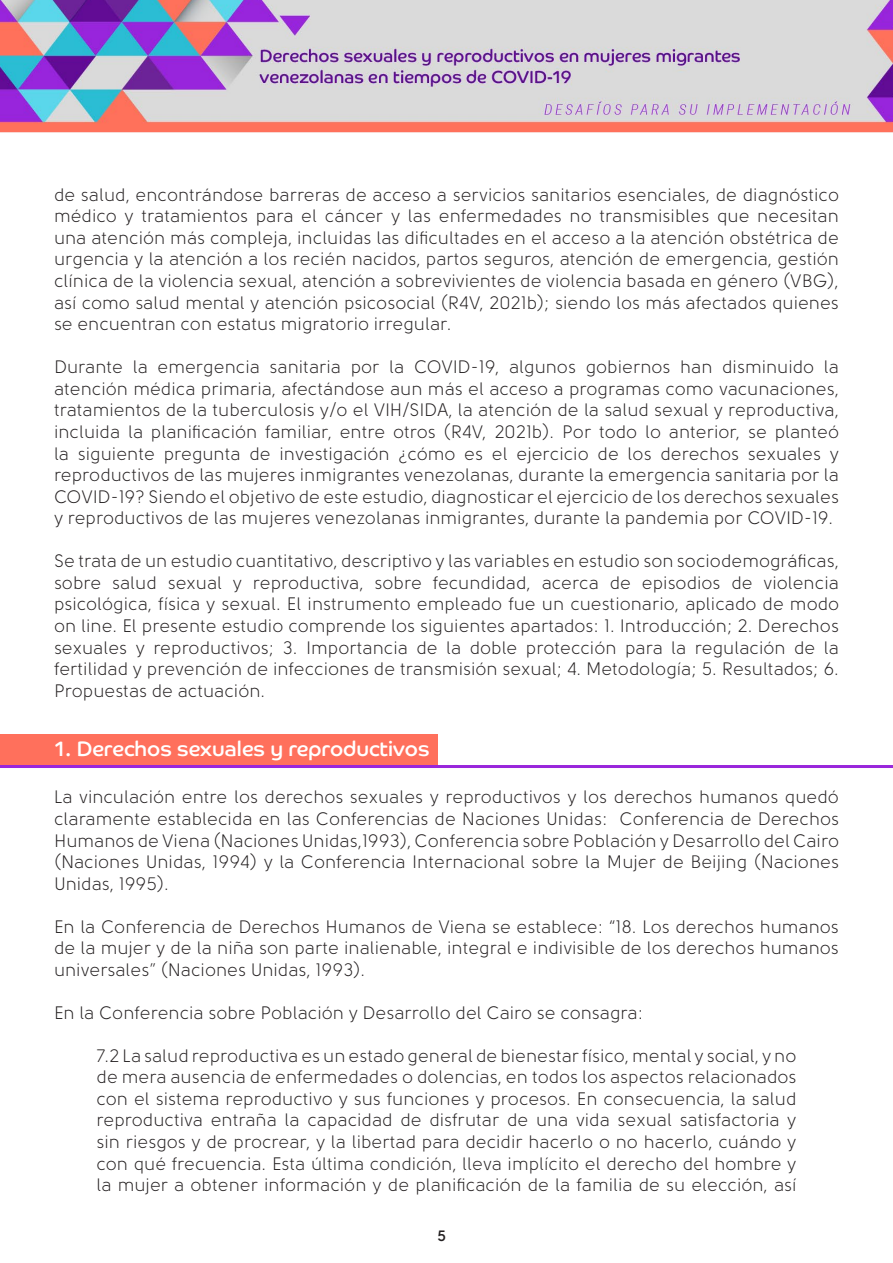
<style>
.page{position:relative;width:893px;height:1263px;background:#fff}
.page>*{position:absolute;margin:0;border:0;box-sizing:border-box;transform-origin:0 0}
.t1{font:21px "Co Headline Corp";color:#fff}
.t2{font:18px/21.6px "Solomon Sans Book";color:#231f20;text-align:justify}
.t3{font:700 15px "Solomon Sans Semi";color:#231f20}
</style>
<div class="page">
<img style="left:0;top:0;width:893px;height:133px">
<div style="left:0;top:734px;width:438px;height:31px;background:#ff705c"></div>
<hr style="left:0;top:765px;width:893px;height:3px;background:#9926db">
<p class="t2" style="left:54px;top:184px;width:786px">de salud, encontrándose barreras de acceso a servicios sanitarios esenciales, de diagnóstico médico y tratamientos para el cáncer y las enfermedades no transmisibles que necesitan una atención más compleja, incluidas las dificultades en el acceso a la atención obstétrica de urgencia y la atención a los recién nacidos, partos seguros, atención de emergencia, gestión clínica de la violencia sexual, atención a sobrevivientes de violencia basada en género (VBG), así como salud mental y atención psicosocial (R4V, 2021b); siendo los más afectados quienes se encuentran con estatus migratorio irregular.</p>
<p class="t2" style="left:54px;top:356px;width:786px">Durante la emergencia sanitaria por la COVID-19, algunos gobiernos han disminuido la atención médica primaria, afectándose aun más el acceso a programas como vacunaciones, tratamientos de la tuberculosis y/o el VIH/SIDA, la atención de la salud sexual y reproductiva, incluida la planificación familiar, entre otros (R4V, 2021b). Por todo lo anterior, se planteó la siguiente pregunta de investigación ¿cómo es el ejercicio de los derechos sexuales y reproductivos de las mujeres inmigrantes venezolanas, durante la emergencia sanitaria por la COVID-19? Siendo el objetivo de este estudio, diagnosticar el ejercicio de los derechos sexuales y reproductivos de las mujeres venezolanas inmigrantes, durante la pandemia por COVID-19.</p>
<p class="t2" style="left:54px;top:550px;width:786px">Se trata de un estudio cuantitativo, descriptivo y las variables en estudio son sociodemográficas, sobre salud sexual y reproductiva, sobre fecundidad, acerca de episodios de violencia psicológica, física y sexual. El instrumento empleado fue un cuestionario, aplicado de modo on line. El presente estudio comprende los siguientes apartados: 1. Introducción; 2. Derechos sexuales y reproductivos; 3. Importancia de la doble protección para la regulación de la fertilidad y prevención de infecciones de transmisión sexual; 4. Metodología; 5. Resultados; 6.<br>Propuestas de actuación.</p>
<p class="t1" style="left:55px;top:736px;width:376px">1. Derechos sexuales y reproductivos</p>
<p class="t2" style="left:54px;top:786px;width:786px">La vinculación entre los derechos sexuales y reproductivos y los derechos humanos quedó claramente establecida en las Conferencias de Naciones Unidas: Conferencia de Derechos Humanos de Viena (Naciones Unidas,1993), Conferencia sobre Población y Desarrollo del Cairo (Naciones Unidas, 1994) y la Conferencia Internacional sobre la Mujer de Beijing (Naciones Unidas, 1995).</p>
<p class="t2" style="left:54px;top:916px;width:786px">En la Conferencia de Derechos Humanos de Viena se establece: “18. Los derechos humanos de la mujer y de la niña son parte inalienable, integral e indivisible de los derechos humanos universales” (Naciones Unidas, 1993).</p>
<p class="t2" style="left:54px;top:1002px;width:591px">En la Conferencia sobre Población y Desarrollo del Cairo se consagra:</p>
<p class="t2" style="left:97px;top:1045px;width:701px">7.2 La salud reproductiva es un estado general de bienestar físico, mental y social, y no de mera ausencia de enfermedades o dolencias, en todos los aspectos relacionados con el sistema reproductivo y sus funciones y procesos. En consecuencia, la salud reproductiva entraña la capacidad de disfrutar de una vida sexual satisfactoria y sin riesgos y de procrear, y la libertad para decidir hacerlo o no hacerlo, cuándo y con qué frecuencia. Esta última condición, lleva implícito el derecho del hombre y la mujer a obtener información y de planificación de la familia de su elección, así</p>
<p class="t3" style="left:438px;top:1227px;width:10px">5</p>
</div>
